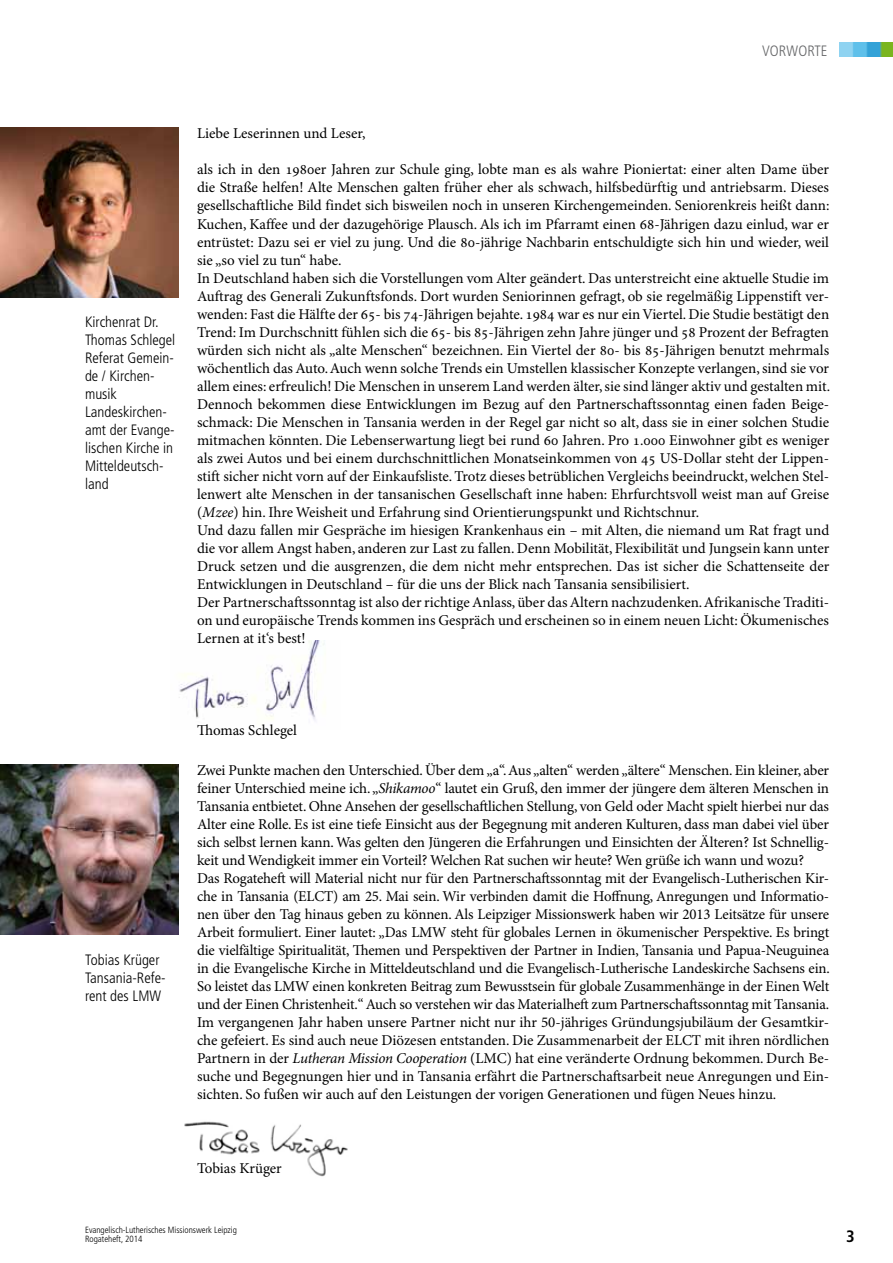
<style>
.page{position:relative;width:893px;height:1263px;background:#fff}
.page>*{position:absolute;margin:0;border:0;box-sizing:border-box;transform-origin:0 0}
.t1{font:700 condensed 16.5px "Frutiger";color:#000}
.t2{font:15px/18px "Minion Pro";letter-spacing:-.005em;color:#000}
.t3{font:300 condensed 15px/18px "Frutiger";color:#000}
.t4{font:300 condensed 15px "Frutiger";color:#646567}
.t5{font:300 condensed 9px/9.4px "Frutiger";color:#000}
.s1{font-style:italic}
</style>
<div class="page">
<img style="left:839px;top:43px;width:54px;height:13px">
<img style="left:184px;top:1121px;width:164px;height:56px">
<img style="left:0;top:764px;width:179px;height:170px">
<img style="left:0;top:128px;width:179px;height:170px">
<img style="left:179px;top:640px;width:147px;height:81px">
<p class="t4" style="left:762px;top:42px;width:17px">Vorwort</p>
<p class="t4" style="left:821px;top:42px;width:8px">E</p>
<p class="t3" style="left:85px;top:313px;width:92px">Kirchenrat Dr.<br>Thomas Schlegel<br>Referat Gemein&shy;de / Kirchen&shy;musik<br>Landeskirchen&shy;amt der Evange&shy;lischen Kirche in<br>Mitteldeutsch&shy;land</p>
<p class="t2" style="left:197px;top:125px;width:170px">Liebe Leserinnen und Leser,</p>
<p class="t2" style="left:197px;top:161px;width:635px">als ich in den 1980er Jahren zur Schule ging, lobte man es als wahre Pioniertat: einer alten Dame über die Straße helfen! Alte Menschen galten früher eher als schwach, hilfsbedürftig und antriebsarm. Dieses gesellschaftliche Bild findet sich bisweilen noch in unseren Kirchengemeinden. Seniorenkreis heißt dann:<br>Kuchen, Kaffee und der dazugehörige Plausch. Als ich im Pfarramt einen 68-Jährigen dazu einlud, war er entrüstet: Dazu sei er viel zu jung. Und die 80-jährige Nachbarin entschuldigte sich hin und wieder, weil sie „so viel zu tun“ habe.<br>In Deutschland haben sich die Vorstellungen vom Alter geändert. Das unterstreicht eine aktuelle Studie im Auftrag des Generali Zukunftsfonds. Dort wurden Seniorinnen gefragt, ob sie regelmäßig Lippenstift ver&shy;wenden: Fast die Hälfte der 65- bis 74-Jährigen bejahte. 1984 war es nur ein Viertel. Die Studie bestätigt den Trend: Im Durchschnitt fühlen sich die 65- bis 85-Jährigen zehn Jahre jünger und 58 Prozent der Befragten würden sich nicht als „alte Menschen“ bezeichnen. Ein Viertel der 80- bis 85-Jährigen benutzt mehrmals wöchentlich das Auto. Auch wenn solche Trends ein Umstellen klassischer Konzepte verlangen, sind sie vor allem eines: erfreulich! Die Menschen in unserem Land werden älter, sie sind länger aktiv und gestalten mit.<br>Dennoch bekommen diese Entwicklungen im Bezug auf den Partnerschaftssonntag einen faden Beige&shy;schmack: Die Menschen in Tansania werden in der Regel gar nicht so alt, dass sie in einer solchen Studie mitmachen könnten. Die Lebenserwartung liegt bei rund 60 Jahren. Pro 1.000 Einwohner gibt es weniger als zwei Autos und bei einem durchschnittlichen Monatseinkommen von 45 US-Dollar steht der Lippen&shy;stift sicher nicht vorn auf der Einkaufsliste. Trotz dieses betrüblichen Vergleichs beeindruckt, welchen Stel&shy;lenwert alte Menschen in der tansanischen Gesellschaft inne haben: Ehrfurchtsvoll weist man auf Greise (<span class="s1">Mzee</span>) hin. Ihre Weisheit und Erfahrung sind Orientierungspunkt und Richtschnur.<br>Und dazu fallen mir Gespräche im hiesigen Krankenhaus ein – mit Alten, die niemand um Rat fragt und die vor allem Angst haben, anderen zur Last zu fallen. Denn Mobilität, Flexibilität und Jungsein kann unter Druck setzen und die ausgrenzen, die dem nicht mehr entsprechen. Das ist sicher die Schattenseite der Entwicklungen in Deutschland – für die uns der Blick nach Tansania sensibilisiert.<br>Der Partnerschaftssonntag ist also der richtige Anlass, über das Altern nachzudenken. Afrikanische Traditi&shy;on und europäische Trends kommen ins Gespräch und erscheinen so in einem neuen Licht: Ökumenisches Lernen at it‘s best!</p>
<p class="t3" style="left:85px;top:951px;width:82px">Tobias Krüger<br>Tansania-Refe&shy;rent des LMW</p>
<p class="t2" style="left:197px;top:722px;width:102px">Thomas Schlegel</p>
<p class="t2" style="left:197px;top:762px;width:634px">Zwei Punkte machen den Unterschied. Über dem „a“. Aus „alten“ werden „ältere“ Menschen. Ein kleiner, aber feiner Unterschied meine ich. „<span class="s1">Shikamoo</span>“ lautet ein Gruß, den immer der jüngere dem älteren Menschen in Tansania entbietet. Ohne Ansehen der gesellschaftlichen Stellung, von Geld oder Macht spielt hierbei nur das Alter eine Rolle. Es ist eine tiefe Einsicht aus der Begegnung mit anderen Kulturen, dass man dabei viel über sich selbst lernen kann. Was gelten den Jüngeren die Erfahrungen und Einsichten der Älteren? Ist Schnellig&shy;keit und Wendigkeit immer ein Vorteil? Welchen Rat suchen wir heute? Wen grüße ich wann und wozu?<br>Das Rogateheft will Material nicht nur für den Partnerschaftssonntag mit der Evangelisch-Lutherischen Kir&shy;che in Tansania (ELCT) am 25. Mai sein. Wir verbinden damit die Hoffnung, Anregungen und Informatio&shy;nen über den Tag hinaus geben zu können. Als Leipziger Missionswerk haben wir 2013 Leitsätze für unsere Arbeit formuliert. Einer lautet: „Das LMW steht für globales Lernen in ökumenischer Perspektive. Es bringt die vielfältige Spiritualität, Themen und Perspektiven der Partner in Indien, Tansania und Papua-Neuguinea in die Evangelische Kirche in Mitteldeutschland und die Evangelisch-Lutherische Landeskirche Sachsens ein.<br>So leistet das LMW einen konkreten Beitrag zum Bewusstsein für globale Zusammenhänge in der Einen Welt und der Einen Christenheit.“ Auch so verstehen wir das Materialheft zum Partnerschaftssonntag mit Tansania.<br>Im vergangenen Jahr haben unsere Partner nicht nur ihr 50-jähriges Gründungsjubiläum der Gesamtkir&shy;che gefeiert. Es sind auch neue Diözesen entstanden. Die Zusammenarbeit der ELCT mit ihren nördlichen Partnern in der <span class="s1">Lutheran Mission Cooperation</span> (LMC) hat eine veränderte Ordnung bekommen. Durch Be&shy;suche und Begegnungen hier und in Tansania erfährt die Partnerschaftsarbeit neue Anregungen und Ein&shy;sichten. So fußen wir auch auf den Leistungen der vorigen Generationen und fügen Neues hinzu.</p>
<p class="t2" style="left:197px;top:1159px;width:86px">Tobias Krüger</p>
<p class="t5" style="left:85px;top:1225px;width:153px">Evangelisch-Lutherisches Missionswerk Leipzig<br>Rogateheft, 2014</p>
<p class="t1" style="left:846px;top:1226px;width:10px">3</p>
</div>
